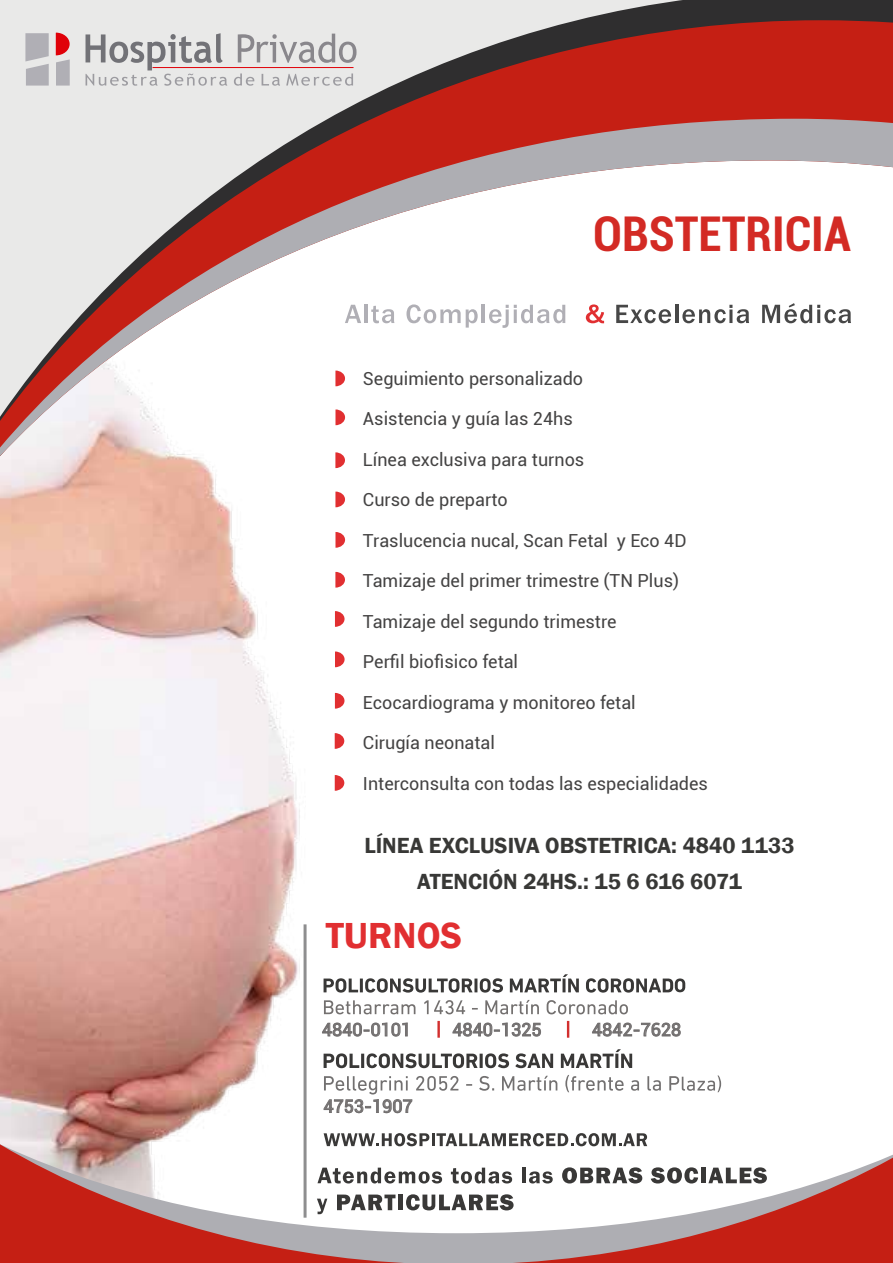
<style>
.page{position:relative;width:893px;height:1263px;background:#fff}
.page>*{position:absolute;margin:0;border:0;box-sizing:border-box;transform-origin:0 0}
.t1{font:700 condensed 48px "Roboto";color:#d32a24}
.t2{font:600 37.35px "Franklin Gothic";color:#e12f31}
.t3{font:600 22.5px/36px "Franklin Gothic";color:#383836;text-align:center}
.t4{font:18px "Roboto";color:#444343}
.t5{font:18px "Roboto";color:#726f6f}
</style>
<div class="page">
<img style="left:0;top:457px;width:304px;height:687px">
<svg style="left:0;top:0;width:893px;height:20px;background:#b1b0b0"></svg>
<svg style="left:0;top:20px;width:893px;height:99px;background:#c16b65"></svg>
<svg style="left:0;top:119px;width:893px;height:338px"></svg>
<svg style="left:86px;top:33px;width:271px;height:53px;background:#cfcfcf"></svg>
<hr style="left:153px;top:67px;width:200px;height:1px;background:#e00109">
<svg style="left:25px;top:33px;width:24px;height:53px"></svg>
<svg style="left:55px;top:32px;width:15px;height:54px"></svg>
<svg style="left:0;top:1144px;width:893px;height:119px"></svg>
<svg style="left:335px;top:611px;width:10px;height:16px"></svg>
<svg style="left:335px;top:651px;width:10px;height:16px"></svg>
<svg style="left:334px;top:693px;width:10px;height:16px"></svg>
<svg style="left:335px;top:491px;width:10px;height:16px"></svg>
<svg style="left:335px;top:532px;width:10px;height:16px"></svg>
<svg style="left:335px;top:572px;width:10px;height:16px"></svg>
<svg style="left:335px;top:370px;width:10px;height:16px"></svg>
<svg style="left:335px;top:409px;width:10px;height:16px"></svg>
<svg style="left:335px;top:452px;width:10px;height:16px"></svg>
<svg style="left:334px;top:733px;width:10px;height:16px"></svg>
<svg style="left:334px;top:775px;width:10px;height:16px"></svg>
<hr style="left:304px;top:924px;width:3px;height:294px;background:#8e8e8f">
<svg style="left:324px;top:978px;width:34px;height:14px"></svg>
<hr style="left:360px;top:978px;width:3px;height:14px;background:#393837">
<svg style="left:365px;top:978px;width:107px;height:14px"></svg>
<hr style="left:474px;top:978px;width:3px;height:14px;background:#393837">
<svg style="left:480px;top:978px;width:23px;height:14px"></svg>
<svg style="left:510px;top:974px;width:69px;height:18px"></svg>
<svg style="left:586px;top:978px;width:99px;height:14px"></svg>
<svg style="left:324px;top:1000px;width:91px;height:14px"></svg>
<svg style="left:424px;top:1000px;width:41px;height:14px"></svg>
<svg style="left:485px;top:1000px;width:54px;height:14px"></svg>
<svg style="left:547px;top:1000px;width:81px;height:14px"></svg>
<hr style="left:437px;top:1021px;width:3px;height:17px;background:#d2302f">
<svg style="left:567px;top:1021px;width:2px;height:17px"></svg>
<svg style="left:324px;top:1053px;width:35px;height:15px"></svg>
<hr style="left:361px;top:1054px;width:3px;height:14px;background:#393837">
<svg style="left:367px;top:1053px;width:111px;height:15px"></svg>
<hr style="left:480px;top:1054px;width:3px;height:14px;background:#393837">
<svg style="left:485px;top:1053px;width:24px;height:15px"></svg>
<svg style="left:515px;top:1053px;width:38px;height:15px"></svg>
<svg style="left:561px;top:1049px;width:71px;height:19px"></svg>
<svg style="left:466px;top:1084px;width:6px;height:2px"></svg>
<svg style="left:479px;top:1076px;width:15px;height:15px"></svg>
<svg style="left:502px;top:1076px;width:55px;height:15px"></svg>
<svg style="left:565px;top:1075px;width:59px;height:17px"></svg>
<svg style="left:631px;top:1080px;width:8px;height:11px"></svg>
<svg style="left:647px;top:1076px;width:14px;height:15px"></svg>
<svg style="left:669px;top:1075px;width:52px;height:17px"></svg>
<svg style="left:324px;top:1133px;width:323px;height:13px"></svg>
<svg style="left:317px;top:1167px;width:125px;height:16px"></svg>
<svg style="left:451px;top:1167px;width:61px;height:16px"></svg>
<hr style="left:522px;top:1167px;width:4px;height:16px;background:#393837">
<svg style="left:529px;top:1171px;width:24px;height:12px"></svg>
<svg style="left:562px;top:1167px;width:80px;height:16px"></svg>
<svg style="left:651px;top:1167px;width:47px;height:16px"></svg>
<div style="left:701px;top:1167px;width:5px;height:16px;background:#393837"></div>
<svg style="left:708px;top:1167px;width:59px;height:16px"></svg>
<svg style="left:317px;top:1198px;width:10px;height:16px"></svg>
<svg style="left:337px;top:1194px;width:58px;height:16px"></svg>
<div style="left:398px;top:1194px;width:5px;height:16px;background:#393837"></div>
<svg style="left:406px;top:1194px;width:108px;height:16px"></svg>
<svg style="left:323px;top:1076px;width:135px;height:37px"></svg>
<svg style="left:322px;top:1022px;width:86px;height:15px"></svg>
<svg style="left:452px;top:1022px;width:89px;height:15px"></svg>
<svg style="left:592px;top:1022px;width:89px;height:15px"></svg>
<h1 class="t1" style="left:593px;top:200px;width:259px">OBSTETRICIA</h1>
<p class="t4" style="left:363px;top:366px;width:222px">Seguimiento personalizado</p>
<p class="t4" style="left:363px;top:406px;width:211px">Asistencia y guía las 24hs</p>
<p class="t4" style="left:363px;top:447px;width:223px">Línea exclusiva para turnos</p>
<p class="t4" style="left:363px;top:487px;width:146px">Curso de preparto</p>
<p class="t4" style="left:363px;top:528px;width:325px">Traslucencia nucal, Scan Fetal y Eco 4D</p>
<p class="t4" style="left:363px;top:568px;width:318px">Tamizaje del primer trimestre (TN Plus)</p>
<p class="t4" style="left:363px;top:609px;width:255px">Tamizaje del segundo trimestre</p>
<p class="t4" style="left:363px;top:649px;width:157px">Perfil biofìsico fetal</p>
<p class="t4" style="left:363px;top:690px;width:274px">Ecocardiograma y monitoreo fetal</p>
<p class="t4" style="left:363px;top:730px;width:134px">Cirugía neonatal</p>
<p class="t4" style="left:363px;top:771px;width:346px">Interconsulta con todas las especialidades</p>
<p class="t3" style="left:364px;top:828px;width:432px">LÍNEA EXCLUSIVA OBSTETRICA: 4840 1133<br>ATENCIÓN 24HS.: 15 6 616 6071</p>
<h2 class="t2" style="left:326px;top:913px;width:138px">TURNOS</h2>
<p class="t5" style="left:322px;top:1017px;width:91px">4840-0101</p>
<p class="t5" style="left:452px;top:1017px;width:91px">4840-1325</p>
<p class="t5" style="left:592px;top:1017px;width:91px">4842-7628</p>
<p class="t5" style="left:323px;top:1093px;width:91px">4753-1907</p>
</div>
